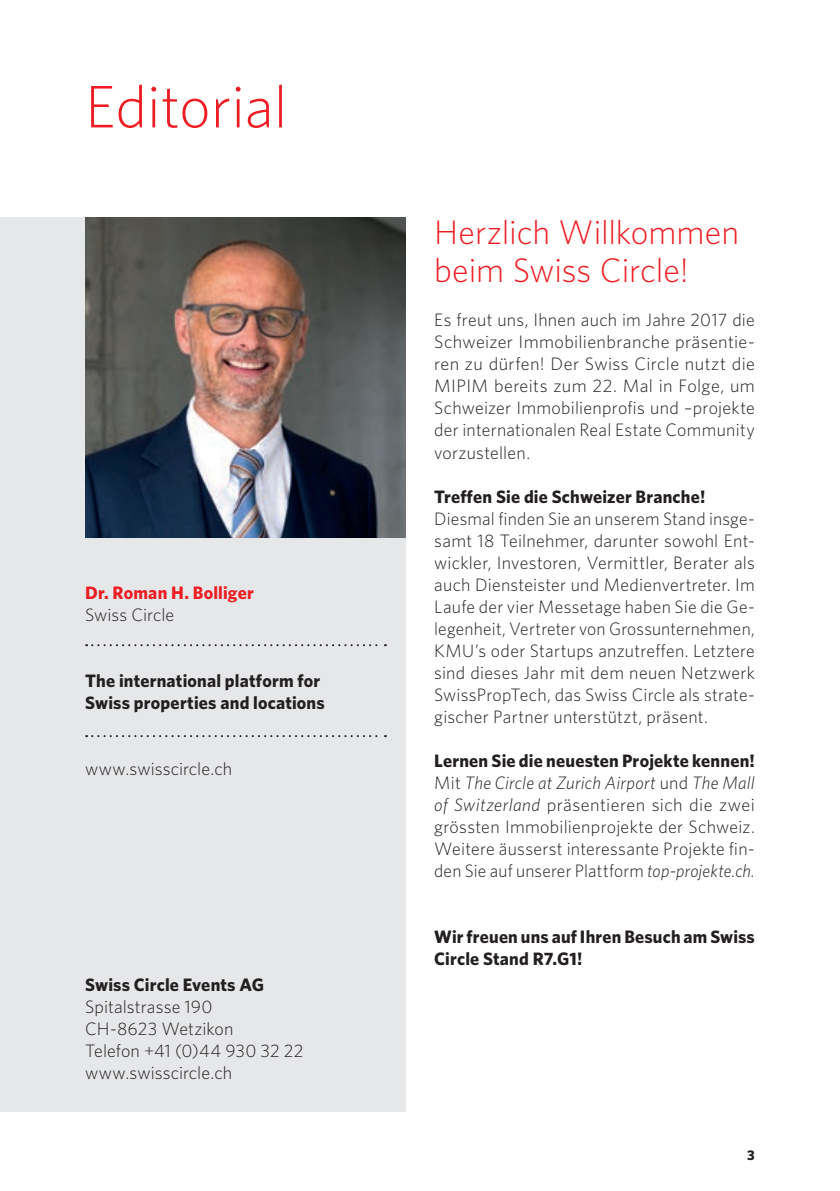
<style>
.page{position:relative;width:840px;height:1191px;background:#fff}
.page>*{position:absolute;margin:0;border:0;box-sizing:border-box;transform-origin:0 0}
.t1{font:300 60px "Whitney";color:#ee1d23}
.t2{font:300 34px/38px "Whitney";letter-spacing:-.005em;color:#ee1d23}
.t3{font:300 18px/22px "Whitney";letter-spacing:.01em;color:#231f20;text-align:justify}
.t4{font:700 18px/22px "Whitney";letter-spacing:.01em;color:#231f20}
.t5{font:700 18px "Whitney";letter-spacing:.01em;color:#ee1d23}
.t6{font:700 14px "Whitney";color:#231f20}
.s1{font-weight:700}
.s2{font-style:italic}
</style>
<div class="page">
<div style="left:0;top:217px;width:405px;height:894px;background:#e6e7e9"></div>
<img style="left:85px;top:217px;width:320px;height:320px">
<svg style="left:86px;top:644px;width:300px;height:2px"></svg>
<svg style="left:86px;top:735px;width:300px;height:2px"></svg>
<h1 class="t1" style="left:85px;top:66px;width:203px">Editorial</h1>
<p class="t5" style="left:85px;top:580px;width:170px">Dr. Roman H. Bolliger</p>
<p class="t3" style="left:85px;top:603px;width:91px">Swiss Circle</p>
<p class="t4" style="left:85px;top:669px;width:241px">The international platform for<br>Swiss properties and locations</p>
<p class="t3" style="left:85px;top:757px;width:148px">www.swisscircle.ch</p>
<p class="t4" style="left:85px;top:973px;width:180px">Swiss Circle Events AG</p>
<p class="t3" style="left:85px;top:994px;width:220px;text-align:left">Spitalstrasse 190<br>CH-8623 Wetzikon<br>Telefon +41 (0)44 930 32 22 www.swisscircle.ch</p>
<h2 class="t2" style="left:434px;top:212px;width:306px">Herzlich Willkommen beim Swiss Circle!</h2>
<p class="t3" style="left:434px;top:309px;width:322px">Es freut uns, Ihnen auch im Jahre 2017 die Schweizer Immobilienbranche präsentie&shy;ren zu dürfen! Der Swiss Circle nutzt die MIPIM bereits zum 22. Mal in Folge, um Schweizer Immobilienprofis und –projekte der internationalen Real Estate Community vorzustellen.</p>
<p class="t4" style="left:434px;top:485px;width:272px">Treffen Sie die Schweizer Branche!</p>
<p class="t3" style="left:434px;top:507px;width:322px">Diesmal finden Sie an unserem Stand insge&shy;samt 18 Teilnehmer, darunter sowohl Ent&shy;wickler, Investoren, Vermittler, Berater als auch Diensteister und Medienvertreter. Im Laufe der vier Messetage haben Sie die Ge&shy;legenheit, Vertreter von Grossunternehmen, KMU’s oder Startups anzutreffen. Letztere sind dieses Jahr mit dem neuen Netzwerk SwissPropTech, das Swiss Circle als strate&shy;gischer Partner unterstützt, präsent.</p>
<p class="t3" style="left:434px;top:749px;width:322px"><span class="s1">Lernen Sie die neuesten Projekte kennen!<br></span>Mit <span class="s2">The Circle at Zurich Airport</span> und <span class="s2">The Mall of Switzerland</span> präsentieren sich die zwei grössten Immobilienprojekte der Schweiz.<br>Weitere äusserst interessante Projekte fin&shy;den Sie auf unserer Plattform <span class="s2">top-projekte.ch.</span></p>
<p class="t4" style="left:434px;top:925px;width:322px">Wir freuen uns auf Ihren Besuch am Swiss<br>Circle Stand R7.G1!</p>
<p class="t6" style="left:746px;top:1145px;width:9px">3</p>
</div>
